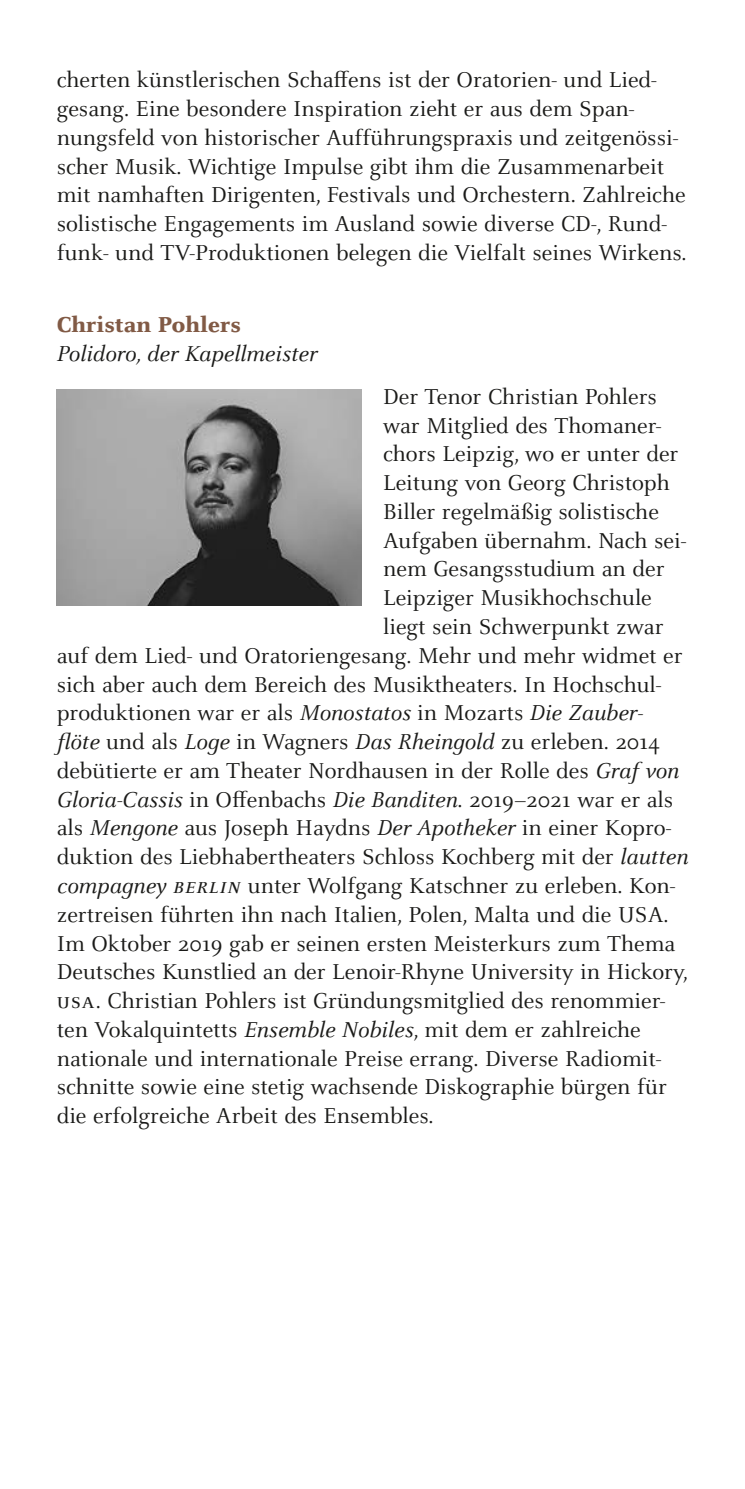
<style>
.page{position:relative;width:745px;height:1489px;background:#fff}
.page>*{position:absolute;margin:0;border:0;box-sizing:border-box;transform-origin:0 0}
.t1{font:23.75px/28.8px "Celeste Pro";color:#1a1a18}
.t2{font:italic 23.75px "Celeste Pro";color:#1a1a18}
.t3{font:800 23.75px "Celeste Pro";color:#815a45}
.s1{font-style:italic}
</style>
<div class="page">
<img style="left:57px;top:389px;width:304px;height:216px">
<p class="t1" style="left:57px;top:65px;width:631px">cherten künstlerischen Schaffens ist der Oratorien- und Lied&shy;gesang. Eine besondere Inspiration zieht er aus dem Span&shy;nungsfeld von historischer Aufführungspraxis und zeitgenössi&shy;scher Musik. Wichtige Impulse gibt ihm die Zusammenarbeit mit namhaften Dirigenten, Festivals und Orchestern. Zahlreiche solistische Engagements im Ausland sowie diverse CD-, Rund&shy;funk- und TV-Produktionen belegen die Vielfalt seines Wirkens.</p>
<p class="t3" style="left:57px;top:309px;width:185px">Christan Pohlers</p>
<p class="t2" style="left:57px;top:338px;width:262px">Polidoro, der Kapellmeister</p>
<p class="t1" style="left:383px;top:381px;width:275px">Der Tenor Christian Pohlers</p>
<p class="t1" style="left:383px;top:410px;width:279px">war Mitglied des Thomaner-</p>
<p class="t1" style="left:383px;top:439px;width:296px">chors Leipzig, wo er unter der</p>
<p class="t1" style="left:383px;top:468px;width:288px">Leitung von Georg Christoph</p>
<p class="t1" style="left:383px;top:497px;width:277px">Biller regelmäßig solistische</p>
<p class="t1" style="left:383px;top:525px;width:304px">Aufgaben übernahm. Nach sei-</p>
<p class="t1" style="left:383px;top:554px;width:283px">nem Gesangsstudium an der</p>
<p class="t1" style="left:383px;top:583px;width:270px">Leipziger Musikhochschule</p>
<p class="t1" style="left:383px;top:612px;width:282px">liegt sein Schwerpunkt zwar</p>
<p class="t1" style="left:57px;top:640px;width:627px">auf dem Lied- und Oratoriengesang. Mehr und mehr widmet er</p>
<p class="t1" style="left:57px;top:669px;width:606px">sich aber auch dem Bereich des Musiktheaters. In Hochschul-</p>
<p class="t1" style="left:57px;top:698px;width:587px">produktionen war er als <span class="s1">Monostatos</span> in Mozarts <span class="s1">Die Zauber-</span></p>
<p class="t1" style="left:57px;top:727px;width:604px"><span class="s1">flöte</span> und als <span class="s1">Loge</span> in Wagners <span class="s1">Das Rheingold</span> zu erleben. 2014</p>
<p class="t1" style="left:57px;top:755px;width:623px">debütierte er am Theater Nordhausen in der Rolle des <span class="s1">Graf von</span></p>
<p class="t1" style="left:57px;top:784px;width:617px"><span class="s1">Gloria-Cassis</span> in Offenbachs <span class="s1">Die Banditen</span>. 2019–2021 war er als</p>
<p class="t1" style="left:57px;top:813px;width:615px">als <span class="s1">Mengone</span> aus Joseph Haydns <span class="s1">Der Apotheker</span> in einer Kopro-</p>
<p class="t1" style="left:57px;top:842px;width:632px">duktion des Liebhabertheaters Schloss Kochberg mit der <span class="s1">lautten</span></p>
<p class="t2" style="left:57px;top:871px;width:141px">compagney Berlin</p>
<p class="t1" style="left:57px;top:870px;width:632px;text-indent:191px">unter Wolfgang Katschner zu erleben. Kon&shy;zertreisen führten ihn nach Italien, Polen, Malta und die USA.<br>Im Oktober 2019 gab er seinen ersten Meisterkurs zum Thema Deutsches Kunstlied an der Lenoir-Rhyne University in Hickory, USA. Christian Pohlers ist Gründungsmitglied des renommier&shy;ten Vokalquintetts <span class="s1">Ensemble Nobiles</span>, mit dem er zahlreiche nationale und internationale Preise errang. Diverse Radiomit&shy;schnitte sowie eine stetig wachsende Diskographie bürgen für die erfolgreiche Arbeit des Ensembles.</p>
</div>
